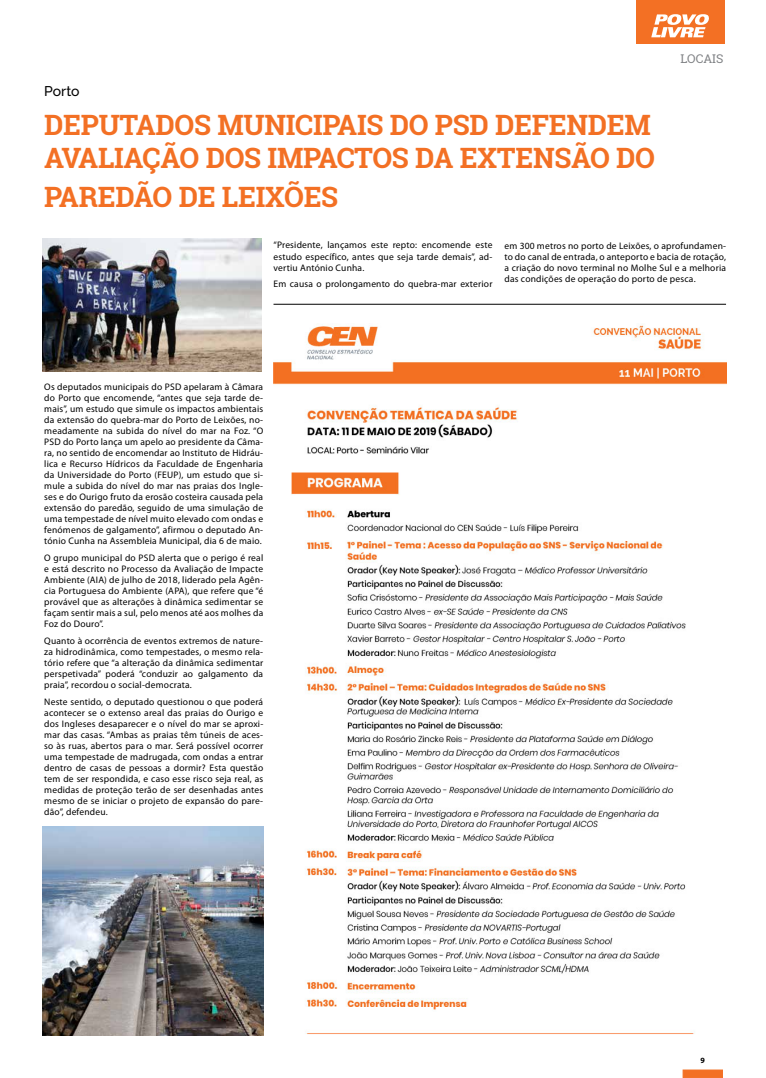
<style>
.page{position:relative;width:766px;height:1078px;background:#fff}
.page>*{position:absolute;margin:0;border:0;box-sizing:border-box;transform-origin:0 0}
.t1{font:700 28px/33.6px "Roboto Slab";letter-spacing:-.01em;color:#f37024}
.t2{font:500 14px "Raleway";letter-spacing:-.005em;color:#000}
.t3{font:12px "Roboto Slab";color:#808285}
.t4{font:9.5px/11px "Myriad Pro";letter-spacing:.02em;color:#000;text-align:justify}
.t5{font:700 8px "Myriad Pro";color:#000}
</style>
<div class="page">
<div style="left:682px;top:1069px;width:40px;height:8px;background:#f37024;border:1px solid #f37024"></div>
<div style="left:635px;top:0;width:89px;height:44px;background:#f37024"></div>
<svg style="left:651px;top:14px;width:58px;height:23px"></svg>
<img style="left:43px;top:826px;width:220px;height:209px">
<img style="left:43px;top:238px;width:218px;height:133px">
<img style="left:273px;top:324px;width:452px;height:710px">
<hr style="left:273px;top:304px;width:452px;height:1px;background:#000">
<h2 class="t2" style="left:44px;top:83px;width:37px">Porto</h2>
<h1 class="t1" style="left:44px;top:107px;width:612px">DEPUTADOS MUNICIPAIS DO PSD DEFENDEM<br>AVALIAÇÃO DOS IMPACTOS DA EXTENSÃO DO</h1>
<h1 class="t1" style="left:44px;top:179px;width:295px">PAREDÃO DE LEIXÕES</h1>
<p class="t3" style="left:680px;top:51px;width:44px">LOCAIS</p>
<p class="t4" style="left:273px;top:239px;width:220px">“Presidente, lançamos este repto: encomende este estudo específico, antes que seja tarde demais”, ad&shy;vertiu António Cunha.</p>
<p class="t4" style="left:273px;top:278px;width:220px">Em causa o prolongamento do quebra-mar exterior</p>
<p class="t4" style="left:504px;top:239px;width:223px">em 300 metros no porto de Leixões, o aprofundamen&shy;to do canal de entrada, o anteporto e bacia de rotação, a criação do novo terminal no Molhe Sul e a melhoria das condições de operação do porto de pesca.</p>
<p class="t4" style="left:44px;top:381px;width:220px">Os deputados municipais do PSD apelaram à Câmara do Porto que encomende, “antes que seja tarde de&shy;mais”, um estudo que simule os impactos ambientais da extensão do quebra-mar do Porto de Leixões, no&shy;meadamente na subida do nível do mar na Foz. “O PSD do Porto lança um apelo ao presidente da Câma&shy;ra, no sentido de encomendar ao Instituto de Hidráu&shy;lica e Recurso Hídricos da Faculdade de Engenharia da Universidade do Porto (FEUP), um estudo que si&shy;mule a subida do nível do mar nas praias dos Ingle&shy;ses e do Ourigo fruto da erosão costeira causada pela extensão do paredão, seguido de uma simulação de uma tempestade de nível muito elevado com ondas e fenómenos de galgamento”, afirmou o deputado An&shy;tónio Cunha na Assembleia Municipal, dia 6 de maio.</p>
<p class="t4" style="left:44px;top:552px;width:220px">O grupo municipal do PSD alerta que o perigo é real e está descrito no Processo da Avaliação de Impacte Ambiente (AIA) de julho de 2018, liderado pela Agên&shy;cia Portuguesa do Ambiente (APA), que refere que “é provável que as alterações à dinâmica sedimentar se façam sentir mais a sul, pelo menos até aos molhes da Foz do Douro”.</p>
<p class="t4" style="left:44px;top:634px;width:220px">Quanto à ocorrência de eventos extremos de nature&shy;za hidrodinâmica, como tempestades, o mesmo rela&shy;tório refere que “a alteração da dinâmica sedimentar perspetivada” poderá “conduzir ao galgamento da praia”, recordou o social-democrata.</p>
<p class="t4" style="left:44px;top:695px;width:220px">Neste sentido, o deputado questionou o que poderá acontecer se o extenso areal das praias do Ourigo e dos Ingleses desaparecer e o nível do mar se aproxi&shy;mar das casas. “Ambas as praias têm túneis de aces&shy;so às ruas, abertos para o mar. Será possível ocorrer uma tempestade de madrugada, com ondas a entrar dentro de casas de pessoas a dormir? Esta questão tem de ser respondida, e caso esse risco seja real, as medidas de proteção terão de ser desenhadas antes mesmo de se iniciar o projeto de expansão do pare&shy;dão”, defendeu.</p>
<p class="t5" style="left:700px;top:1054px;width:6px">9</p>
</div>
